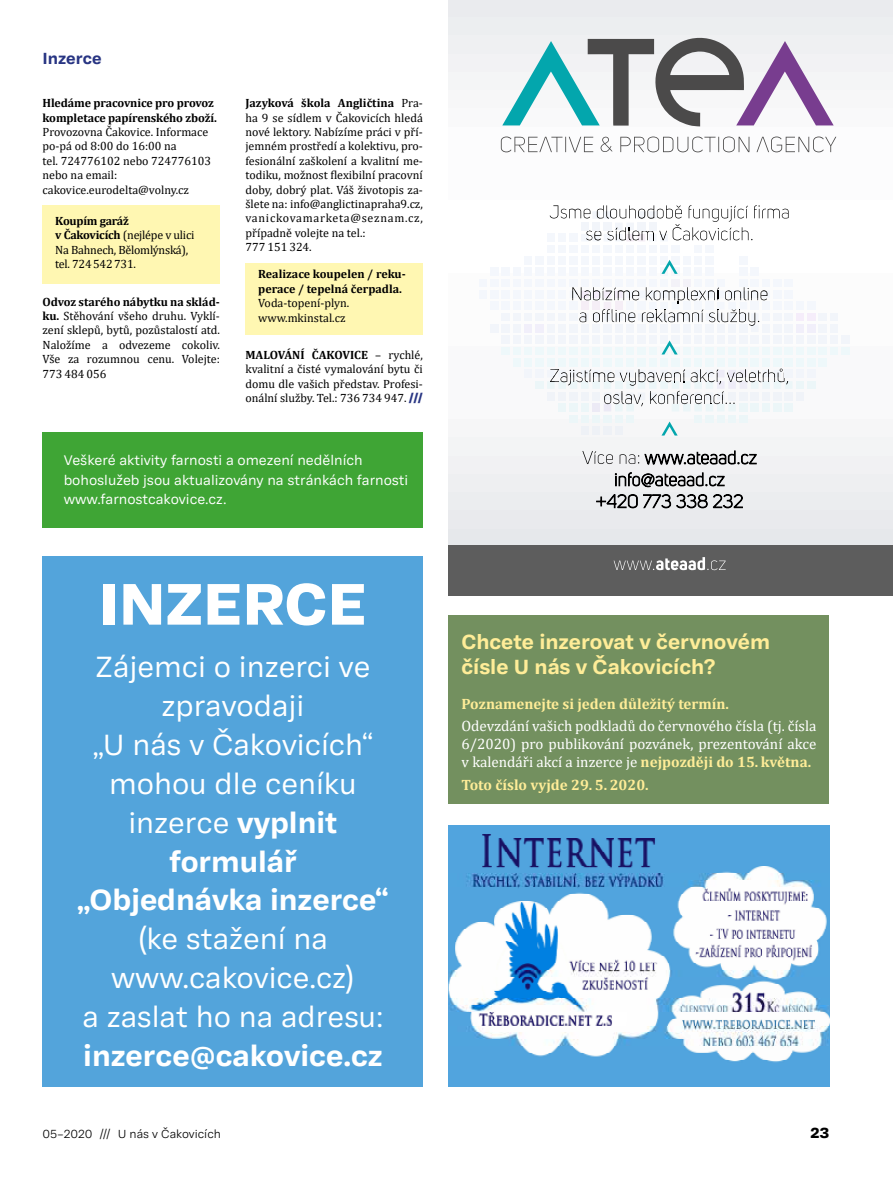
<style>
.page{position:relative;width:893px;height:1191px;background:#fff}
.page>*{position:absolute;margin:0;border:0;box-sizing:border-box;transform-origin:0 0}
.t1{font:60px "Adapter PE Text Eb";color:#fff}
.t2{font:30px/38.8px "Adapter PE Text";color:#fff;text-align:center}
.t3{font:700 30px "Adapter PE Text";color:#fff}
.t4{font:700 21px/25.2px "Adapter PE Text";color:#ffed98}
.t5{font:700 16.5px "Adapter PE Text";color:#283583}
.t6{font:15px/18px "Cambria";color:#fff;text-align:justify}
.t7{font:700 15px "Cambria";color:#ffed98}
.t8{font:15px "Adapter PE Text Eb";color:#000}
.t9{font:14.25px/19.5px "Adapter PE Text";color:#fff}
.t10{font:12px/14.4px "Cambria";color:#000}
.t11{font:700 12px/14.4px "Cambria";letter-spacing:-.01em;color:#000}
.t12{font:12px/14.4px "Cambria";letter-spacing:-.02em;color:#000}
.t13{font:300 12px "Adapter PE Text";color:#000}
.s1{font-weight:700}
.s2{font-family:"Adapter PE Text Eb";color:#283583}
.s3{font-weight:700;color:#ffed98}
</style>
<div class="page">
<div style="left:246px;top:263px;width:177px;height:72px;background:#fff7b2"></div>
<div style="left:43px;top:205px;width:177px;height:78px;background:#fff7b2"></div>
<img style="left:449px;top:825px;width:380px;height:261px">
<div style="left:449px;top:615px;width:380px;height:189px;background:#73905f"></div>
<div style="left:449px;top:0;width:444px;height:565px;background:linear-gradient(to right,#f2f3f4,#f2f3f5)"></div>
<svg style="left:756px;top:136px;width:80px;height:16px"></svg>
<svg style="left:501px;top:136px;width:248px;height:16px"></svg>
<svg style="left:596px;top:494px;width:147px;height:14px;background:#9d9fa0"></svg>
<svg style="left:615px;top:472px;width:110px;height:16px;background:#9d9e9f"></svg>
<svg style="left:582px;top:451px;width:57px;height:13px"></svg>
<svg style="left:502px;top:33px;width:332px;height:93px"></svg>
<div style="left:449px;top:545px;width:444px;height:50px;background:#5d5d5d"></div>
<svg style="left:614px;top:557px;width:112px;height:14px"></svg>
<svg style="left:479px;top:205px;width:370px;height:230px"></svg>
<svg style="left:645px;top:450px;width:112px;height:14px"></svg>
<div style="left:42px;top:556px;width:381px;height:530px;background:#53a4db"></div>
<div style="left:42px;top:432px;width:381px;height:96px;background:#3fa535"></div>
<h3 class="t5" style="left:43px;top:45px;width:61px">Inzerce</h3>
<p class="t11" style="left:43px;top:95px;width:176px">Hledáme pracovnice pro provoz kompletace papírenského zboží.</p>
<p class="t10" style="left:43px;top:125px;width:170px">Provozovna Čakovice. Informace po-pá od 8:00 do 16:00 na<br>tel. 724776102 nebo 724776103 nebo na email: cakovice.eurodelta@volny.cz</p>
<p class="t12" style="left:55px;top:214px;width:141px"><span class="s1">Koupím garáž<br>v Čakovicích</span> (nejlépe v ulici<br>Na Bahnech, Bělomlýnská), tel. 724 542 731.</p>
<p class="t10" style="left:43px;top:294px;width:179px;text-align:justify"><span class="s1">Odvoz starého nábytku na sklád&shy;ku.</span> Stěhování všeho druhu. Vyklí&shy;zení sklepů, bytů, pozůstalostí atd.<br>Naložíme a odvezeme cokoliv.<br>Vše za rozumnou cenu. Volejte:<br>773 484 056</p>
<p class="t10" style="left:245px;top:96px;width:179px"><span class="s1">Jazyková škola Angličtina</span> Pra&shy;ha 9 se sídlem v Čakovicích hledá nové lektory. Nabízíme práci v pří&shy;jemném prostředí a kolektivu, pro&shy;fesionální zaškolení a kvalitní me&shy;todiku, možnost flexibilní pracovní doby, dobrý plat. Váš životopis za&shy;šlete na: info@anglictinapraha9.cz, vanickovamarketa@seznam.cz, případně volejte na tel.:<br>777 151 324.</p>
<p class="t11" style="left:258px;top:267px;width:149px">Realizace koupelen / reku&shy;perace / tepelná čerpadla.</p>
<p class="t10" style="left:258px;top:296px;width:93px">Voda-topení-plyn. www.mkinstal.cz</p>
<p class="t10" style="left:245px;top:347px;width:179px;text-align:justify"><span class="s1">MALOVÁNÍ ČAKOVICE</span> – rychlé, kvalitní a čisté vymalování bytu či domu dle vašich představ. Profesi&shy;onální služby. Tel.: 736 734 947. <span class="s2">///</span></p>
<p class="t9" style="left:64px;top:449px;width:346px">Veškeré aktivity farnosti a omezení nedělních bohoslužeb jsou aktualizovány na stránkách farnosti www.farnostcakovice.cz.</p>
<h1 class="t1" style="left:99px;top:556px;width:270px">INZERCE</h1>
<h2 class="t2" style="left:77px;top:645px;width:314px">Zájemci o inzerci ve zpravodaji<br>„U nás v Čakovicích“ mohou dle ceníku inzerce <span class="s1">vyplnit formulář „Objednávka inzerce“</span></h2>
<h2 class="t2" style="left:82px;top:917px;width:302px">(ke stažení na www.cakovice.cz)<br>a zaslat ho na adresu:</h2>
<h2 class="t3" style="left:83px;top:1032px;width:301px">inzerce@cakovice.cz</h2>
<h3 class="t4" style="left:461px;top:627px;width:310px">Chcete inzerovat v červnovém čísle U nás v Čakovicích?</h3>
<p class="t7" style="left:461px;top:693px;width:269px">Poznamenejte si jeden důležitý termín.</p>
<p class="t6" style="left:461px;top:717px;width:356px">Odevzdání vašich podkladů do červnového čísla (tj. čísla 6/2020) pro publikování pozvánek, prezentování akce v kalendáři akcí a inzerce je <span class="s3">nejpozději do 15. května.</span></p>
<p class="t7" style="left:461px;top:774px;width:189px">Toto číslo vyjde 29. 5. 2020.</p>
<p class="t13" style="left:43px;top:1125px;width:180px">05–2020 /// U nás v Čakovicích</p>
<p class="t8" style="left:810px;top:1121px;width:20px">23</p>
</div>
